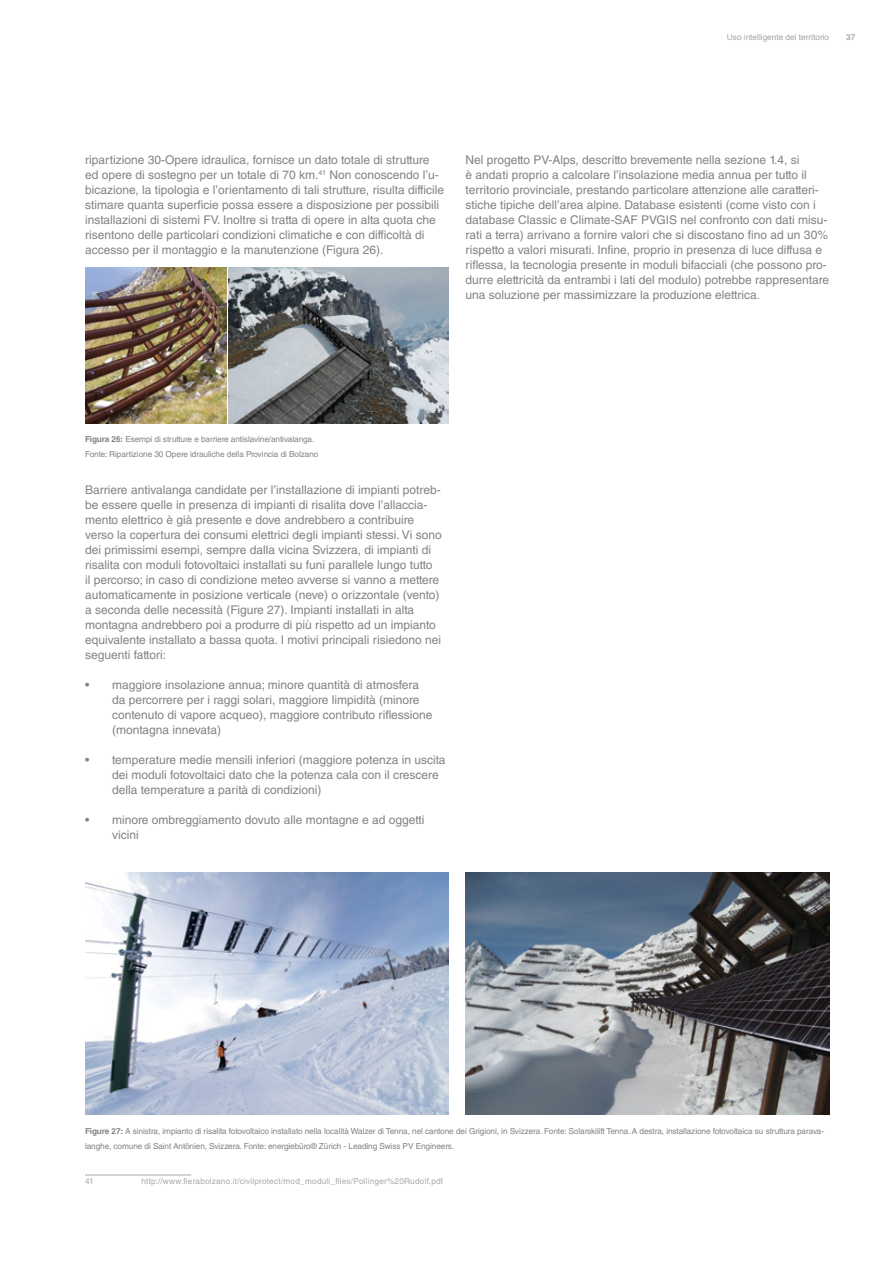
<style>
.page{position:relative;width:893px;height:1263px;background:#fff}
.page>*{position:absolute;margin:0;border:0;box-sizing:border-box;transform-origin:0 0}
.t1{font:12px/15px "Helvetica LT Std";color:#808285}
.t2{font:8.25px/15px "Helvetica LT Std";letter-spacing:-.01em;color:#808285}
.t3{font:8.25px "Helvetica LT Std";letter-spacing:.025em;color:#a7a9ac}
.t4{font:8.25px "Helvetica";color:#a3a5a8}
.t5{font:700 8.25px "Helvetica LT Std";color:#a7a9ac}
.s1{font-weight:700}
</style>
<div class="page">
<hr style="left:85px;top:1175px;width:106px;height:1px;background:#a7a9ac">
<img style="left:85px;top:268px;width:141px;height:155px">
<img style="left:229px;top:268px;width:220px;height:155px">
<img style="left:85px;top:872px;width:364px;height:243px">
<img style="left:466px;top:872px;width:363px;height:243px">
<p class="t4" style="left:727px;top:31px;width:104px">Uso intelligente del territorio</p>
<p class="t5" style="left:846px;top:32px;width:11px">37</p>
<p class="t1" style="left:85px;top:152px;width:361px">ripartizione 30-Opere idraulica, fornisce un dato totale di strutture ed opere di sostegno per un totale di 70 km.<sup>41</sup> Non conoscendo l’u&shy;bicazione, la tipologia e l’orientamento di tali strutture, risulta difficile stimare quanta superficie possa essere a disposizione per possibili installazioni di sistemi FV. Inoltre si tratta di opere in alta quota che risentono delle particolari condizioni climatiche e con difficoltà di accesso per il montaggio e la manutenzione (Figura 26).</p>
<p class="t1" style="left:466px;top:152px;width:365px">Nel progetto PV-Alps, descritto brevemente nella sezione 1.4, si<br>è andati proprio a calcolare l’insolazione media annua per tutto il territorio provinciale, prestando particolare attenzione alle caratteri&shy;stiche tipiche dell’area alpine. Database esistenti (come visto con i database Classic e Climate-SAF PVGIS nel confronto con dati misu&shy;rati a terra) arrivano a fornire valori che si discostano fino ad un 30% rispetto a valori misurati. Infine, proprio in presenza di luce diffusa e riflessa, la tecnologia presente in moduli bifacciali (che possono pro&shy;durre elettricità da entrambi i lati del modulo) potrebbe rappresentare una soluzione per massimizzare la produzione elettrica.</p>
<p class="t2" style="left:85px;top:432px;width:235px"><span class="s1">Figura 26:</span> Esempi di strutture e barriere antislavine/antivalanga.<br>Fonte: Ripartizione 30 Opere idrauliche della Provincia di Bolzano</p>
<p class="t1" style="left:85px;top:482px;width:358px">Barriere antivalanga candidate per l’installazione di impianti potreb&shy;be essere quelle in presenza di impianti di risalita dove l’allaccia&shy;mento elettrico è già presente e dove andrebbero a contribuire verso la copertura dei consumi elettrici degli impianti stessi. Vi sono dei primissimi esempi, sempre dalla vicina Svizzera, di impianti di risalita con moduli fotovoltaici installati su funi parallele lungo tutto<br>il percorso; in caso di condizione meteo avverse si vanno a mettere automaticamente in posizione verticale (neve) o orizzontale (vento) a seconda delle necessità (Figure 27). Impianti installati in alta montagna andrebbero poi a produrre di più rispetto ad un impianto equivalente installato a bassa quota. I motivi principali risiedono nei seguenti fattori:</p>
<p class="t1" style="left:112px;top:677px;width:322px;text-indent:-27px">• maggiore insolazione annua; minore quantità di atmosfera da percorrere per i raggi solari, maggiore limpidità (minore contenuto di vapore acqueo), maggiore contributo riflessione (montagna innevata)</p>
<p class="t1" style="left:112px;top:752px;width:335px;text-indent:-27px">• temperature medie mensili inferiori (maggiore potenza in uscita dei moduli fotovoltaici dato che la potenza cala con il crescere della temperature a parità di condizioni)</p>
<p class="t1" style="left:112px;top:812px;width:314px;text-indent:-27px">• minore ombreggiamento dovuto alle montagne e ad oggetti vicini</p>
<p class="t2" style="left:85px;top:1123px;width:741px"><span class="s1">Figure 27:</span> A sinistra, impianto di risalita fotovoltaico installato nella località Walzer di Tenna, nel cantone dei Grigioni, in Svizzera. Fonte: Solarskilift Tenna. A destra, installazione fotovoltaica su struttura parava&shy;langhe, comune di Saint Antönien, Svizzera. Fonte: energiebüro® Zürich - Leading Swiss PV Engineers.</p>
<p class="t3" style="left:85px;top:1176px;width:10px">41</p>
<p class="t3" style="left:141px;top:1176px;width:303px">http://www.fierabolzano.it/civilprotect/mod_moduli_files/Pollinger%20Rudolf.pdf</p>
</div>
